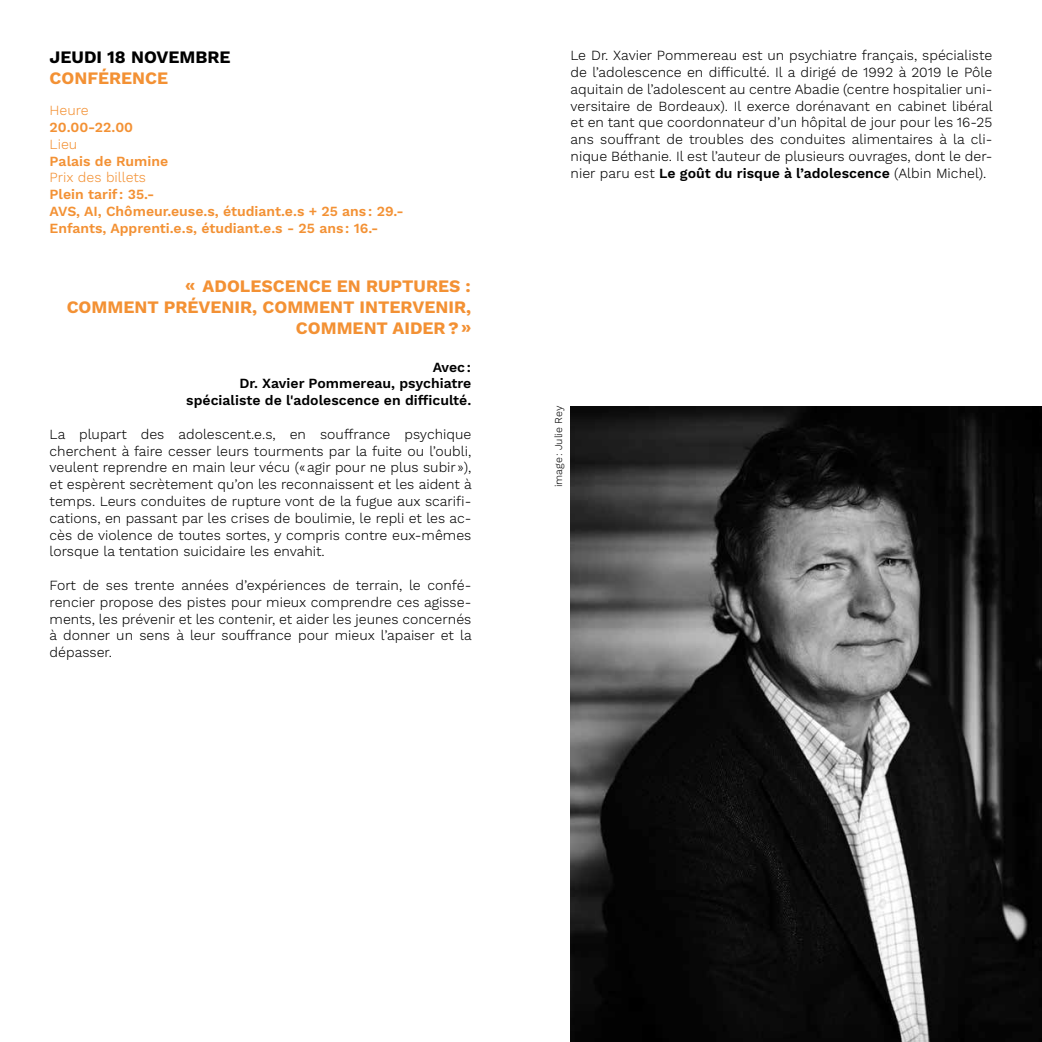
<style>
.page{position:relative;width:1042px;height:1042px;background:#fff}
.page>*{position:absolute;margin:0;border:0;box-sizing:border-box;transform-origin:0 0}
.t1{font:700 17.5px/21px "Work Sans";color:#f39134;text-align:right}
.t2{font:700 17.5px "Work Sans";color:#000}
.t3{font:300 14px/16.8px "Work Sans";color:#000;text-align:justify}
.t4{font:600 14px/16.8px "Work Sans";color:#f39134}
.t5{font:600 14px/16.8px "Work Sans";color:#000;text-align:right}
.t6{font:300 14px "Work Sans";color:#f39134}
.t7{font:300 10.5px "Work Sans";color:#000}
.s1{font-weight:600}
</style>
<div class="page">
<img style="left:570px;top:406px;width:472px;height:636px">
<p class="t2" style="left:50px;top:47px;width:182px">JEUDI 18 NOVEMBRE</p>
<p class="t1" style="left:50px;top:68px;width:120px">CONFÉRENCE</p>
<p class="t6" style="left:50px;top:103px;width:41px">Heure</p>
<p class="t4" style="left:50px;top:119px;width:85px">20.00-22.00</p>
<p class="t6" style="left:50px;top:136px;width:29px">Lieu</p>
<p class="t4" style="left:50px;top:152px;width:120px">Palais de Rumine</p>
<p class="t6" style="left:50px;top:170px;width:98px">Prix des billets</p>
<p class="t4" style="left:50px;top:186px;width:356px">Plein tarif : 35.-<br>AVS, AI, Chômeur.euse.s, étudiant.e.s + 25 ans : 29.-<br>Enfants, Apprenti.e.s, étudiant.e.s - 25 ans : 16.-</p>
<p class="t1" style="left:67px;top:275px;width:406px">« ADOLESCENCE EN RUPTURES :<br>COMMENT PRÉVENIR, COMMENT INTERVENIR,<br>COMMENT AIDER ? »</p>
<p class="t5" style="left:186px;top:358px;width:287px">Avec :<br>Dr. Xavier Pommereau, psychiatre spécialiste de l'adolescence en difficulté.</p>
<p class="t3" style="left:50px;top:425px;width:424px">La plupart des adolescent.e.s, en souffrance psychique cherchent à faire cesser leurs tourments par la fuite ou l’oubli, veulent reprendre en main leur vécu (« agir pour ne plus subir »), et espèrent secrètement qu’on les reconnaissent et les aident à temps. Leurs conduites de rupture vont de la fugue aux scarifi&shy;cations, en passant par les crises de boulimie, le repli et les ac&shy;cès de violence de toutes sortes, y compris contre eux-mêmes lorsque la tentation suicidaire les envahit.</p>
<p class="t3" style="left:50px;top:577px;width:424px">Fort de ses trente années d’expériences de terrain, le confé&shy;rencier propose des pistes pour mieux comprendre ces agisse&shy;ments, les prévenir et les contenir, et aider les jeunes concernés à donner un sens à leur souffrance pour mieux l’apaiser et la dépasser.</p>
<p class="t3" style="left:570px;top:47px;width:424px">Le Dr. Xavier Pommereau est un psychiatre français, spécialiste de l’adolescence en difficulté. Il a dirigé de 1992 à 2019 le Pôle aquitain de l’adolescent au centre Abadie (centre hospitalier uni&shy;versitaire de Bordeaux). Il exerce dorénavant en cabinet libéral et en tant que coordonnateur d’un hôpital de jour pour les 16-25 ans souffrant de troubles des conduites alimentaires à la cli&shy;nique Béthanie. Il est l’auteur de plusieurs ouvrages, dont le der&shy;nier paru est <span class="s1">Le goût du risque à l’adolescence</span> (Albin Michel).</p>
<p class="t7" style="left:552px;top:487px;width:83px;rotate:-90deg">image : Julie Rey</p>
</div>
